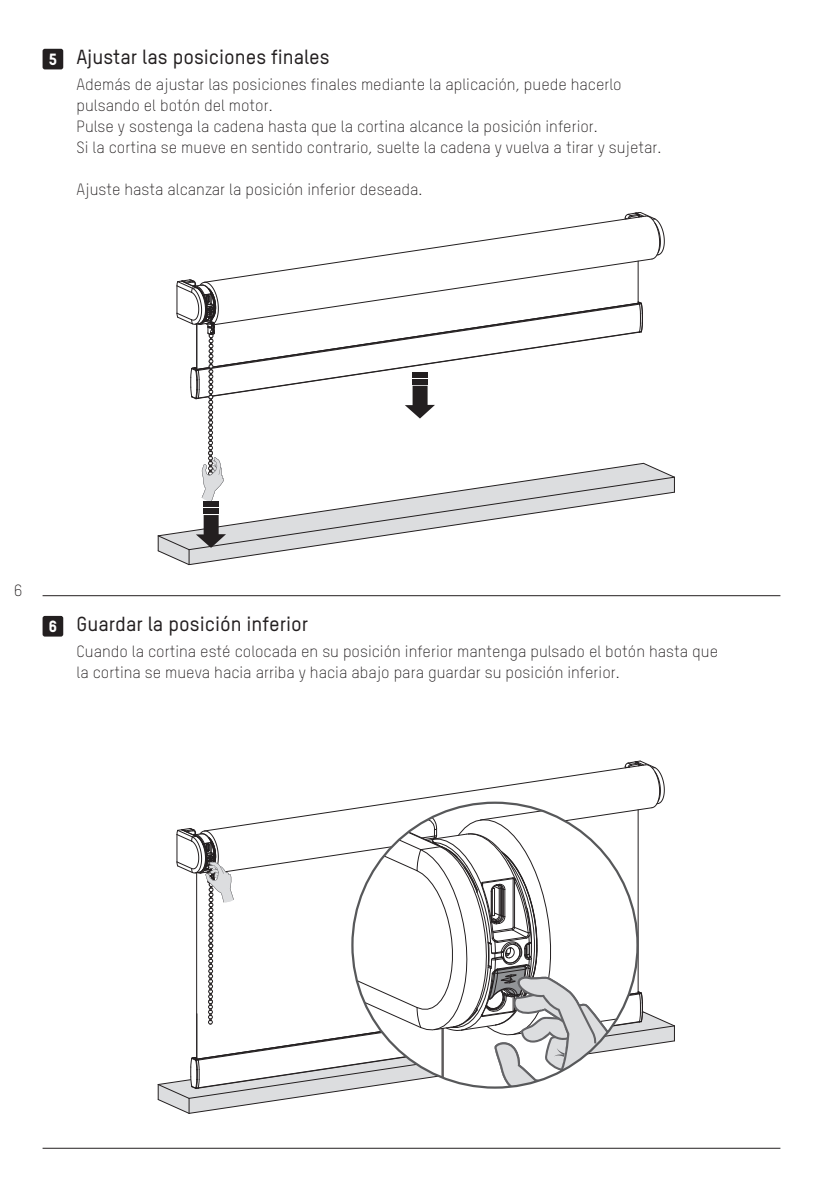
<style>
.page{position:relative;width:823px;height:1191px;background:#fff}
.page>*{position:absolute;margin:0;border:0;box-sizing:border-box;transform-origin:0 0}
.t1{font:500 20px "TSTARPRO";color:#231f20}
.t2{font:300 16px/21px "TSTARPRO";color:#231f20}
.t3{font:16px "TSTARPRO Headline";color:#fff}
.s1{font-family:"TSTARPRO Headline";font-weight:400;font-size:16px;color:#fff}
</style>
<div class="page">
<svg style="left:157px;top:760px;width:517px;height:354px"></svg>
<svg style="left:157px;top:212px;width:517px;height:353px"></svg>
<div style="left:412px;top:379px;width:15px;height:5px;background:#231f20"></div>
<div style="left:412px;top:372px;width:15px;height:5px;background:#231f20"></div>
<div style="left:43px;top:616px;width:20px;height:20px;background:#231f20;border-radius:2px"></div>
<hr style="left:43px;top:595px;width:737px;height:1px;background:#231f20">
<div style="left:43px;top:49px;width:20px;height:20px;background:#231f20;border-radius:2px"></div>
<hr style="left:43px;top:1147px;width:737px;height:1px;background:#231f20">
<p class="t1" style="left:49px;top:45px;width:282px"><span class="s1">5</span> Ajustar las posiciones finales</p>
<p class="t2" style="left:77px;top:73px;width:586px">Además de ajustar las posiciones finales mediante la aplicación, puede hacerlo pulsando el botón del motor.<br>Pulse y sostenga la cadena hasta que la cortina alcance la posición inferior.<br>Si la cortina se mueve en sentido contrario, suelte la cadena y vuelva a tirar y sujetar.</p>
<p class="t2" style="left:77px;top:178px;width:347px">Ajuste hasta alcanzar la posición inferior deseada.</p>
<p class="t2" style="left:14px;top:579px;width:10px">6</p>
<p class="t3" style="left:49px;top:617px;width:10px">6</p>
<p class="t1" style="left:77px;top:612px;width:233px">Guardar la posición inferior</p>
<p class="t2" style="left:77px;top:640px;width:642px">Cuando la cortina esté colocada en su posición inferior mantenga pulsado el botón hasta que la cortina se mueva hacia arriba y hacia abajo para guardar su posición inferior.</p>
</div>
